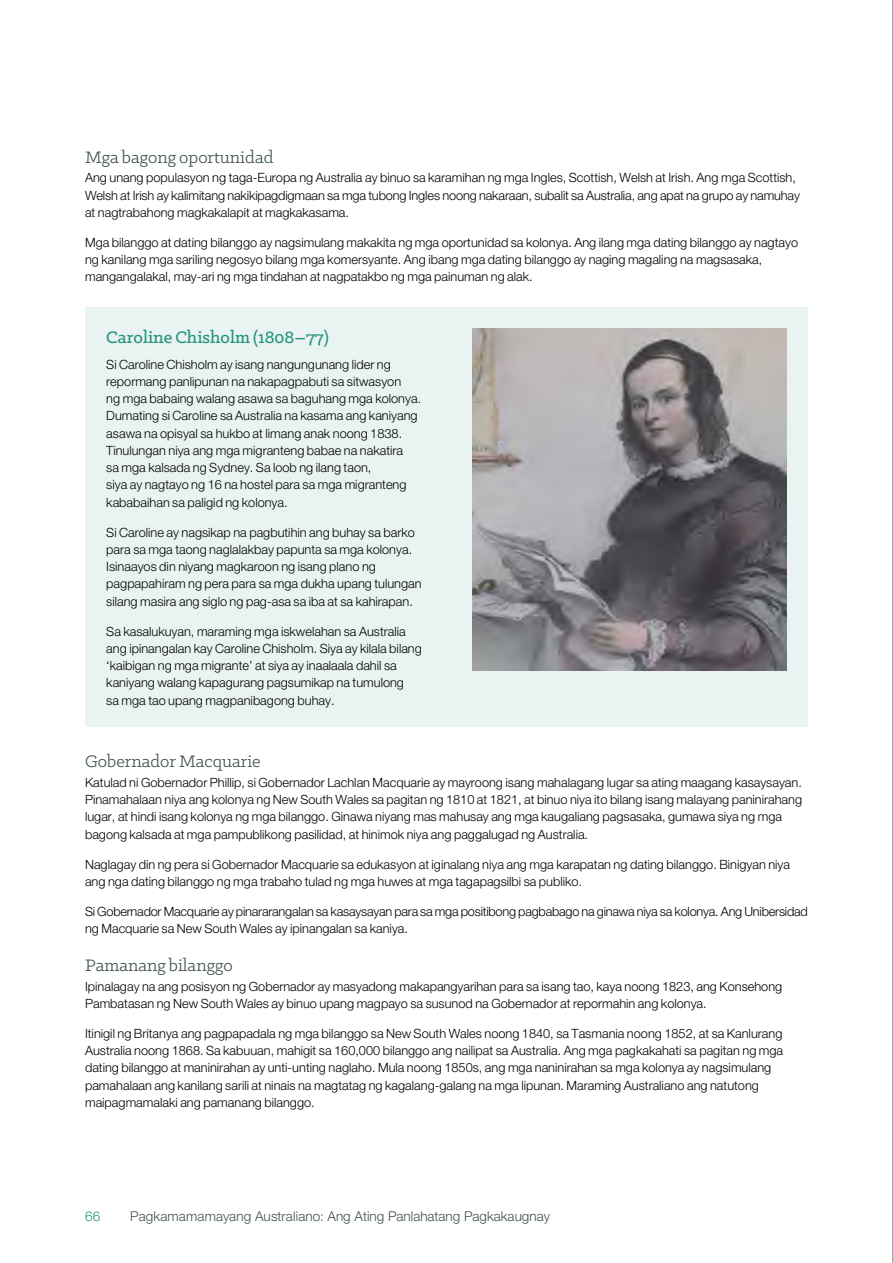
<style>
.page{position:relative;width:893px;height:1263px;background:#fff}
.page>*{position:absolute;margin:0;border:0;box-sizing:border-box;transform-origin:0 0}
.t1{font:18.75px "Klinic Slab";color:#3f504f}
.t2{font:500 18.75px "Klinic Slab";color:#25937e}
.t3{font:300 13.5px "Helvetica Neue LT Std";color:#3f504f}
.t4{font:300 13.5px "Helvetica Neue LT Std";color:#25937e}
.t5{font:300 12.75px/17.2px "Helvetica Neue LT Std";color:#000}
</style>
<div class="page">
<div style="left:85px;top:308px;width:723px;height:419px;background:#e9f4f2"></div>
<hr style="left:892px;top:0;width:1px;height:1263px;background:#3f504f">
<img style="left:472px;top:329px;width:315px;height:341px">
<h4 class="t1" style="left:85px;top:145px;width:190px">Mga bagong oportunidad</h4>
<p class="t5" style="left:85px;top:169px;width:716px">Ang unang populasyon ng taga-Europa ng Australia ay binuo sa karamihan ng mga Ingles, Scottish, Welsh at Irish. Ang mga Scottish,<br>Welsh at Irish ay kalimitang nakikipagdigmaan sa mga tubong Ingles noong nakaraan, subalit sa Australia, ang apat na grupo ay namuhay at nagtrabahong magkakalapit at magkakasama.</p>
<p class="t5" style="left:85px;top:233px;width:714px">Mga bilanggo at dating bilanggo ay nagsimulang makakita ng mga oportunidad sa kolonya. Ang ilang mga dating bilanggo ay nagtayo ng kanilang mga sariling negosyo bilang mga komersyante. Ang ibang mga dating bilanggo ay naging magaling na magsasaka, mangangalakal, may-ari ng mga tindahan at nagpatakbo ng mga painuman ng alak.</p>
<h4 class="t2" style="left:106px;top:325px;width:224px">Caroline Chisholm (1808–77)</h4>
<p class="t5" style="left:106px;top:355px;width:316px">Si Caroline Chisholm ay isang nangungunang lider ng repormang panlipunan na nakapagpabuti sa sitwasyon<br>ng mga babaing walang asawa sa baguhang mga kolonya.<br>Dumating si Caroline sa Australia na kasama ang kaniyang asawa na opisyal sa hukbo at limang anak noong 1838.<br>Tinulungan niya ang mga migranteng babae na nakatira<br>sa mga kalsada ng Sydney. Sa loob ng ilang taon,<br>siya ay nagtayo ng 16 na hostel para sa mga migranteng kababaihan sa paligid ng kolonya.</p>
<p class="t5" style="left:106px;top:523px;width:317px">Si Caroline ay nagsikap na pagbutihin ang buhay sa barko para sa mga taong naglalakbay papunta sa mga kolonya.<br>Isinaayos din niyang magkaroon ng isang plano ng pagpapahiram ng pera para sa mga dukha upang tulungan silang masira ang siglo ng pag-asa sa iba at sa kahirapan.</p>
<p class="t5" style="left:106px;top:622px;width:317px">Sa kasalukuyan, maraming mga iskwelahan sa Australia ang ipinangalan kay Caroline Chisholm. Siya ay kilala bilang ‘kaibigan ng mga migrante’ at siya ay inaalaala dahil sa kaniyang walang kapagurang pagsumikap na tumulong<br>sa mga tao upang magpanibagong buhay.</p>
<h4 class="t1" style="left:85px;top:750px;width:177px">Gobernador Macquarie</h4>
<p class="t5" style="left:85px;top:773px;width:719px">Katulad ni Gobernador Phillip, si Gobernador Lachlan Macquarie ay mayroong isang mahalagang lugar sa ating maagang kasaysayan.<br>Pinamahalaan niya ang kolonya ng New South Wales sa pagitan ng 1810 at 1821, at binuo niya ito bilang isang malayang paninirahang lugar, at hindi isang kolonya ng mga bilanggo. Ginawa niyang mas mahusay ang mga kaugaliang pagsasaka, gumawa siya ng mga bagong kalsada at mga pampublikong pasilidad, at hinimok niya ang paggalugad ng Australia.</p>
<p class="t5" style="left:85px;top:855px;width:706px">Naglagay din ng pera si Gobernador Macquarie sa edukasyon at iginalang niya ang mga karapatan ng dating bilanggo. Binigyan niya ang nga dating bilanggo ng mga trabaho tulad ng mga huwes at mga tagapagsilbi sa publiko.</p>
<p class="t5" style="left:85px;top:902px;width:724px">Si Gobernador Macquarie ay pinararangalan sa kasaysayan para sa mga positibong pagbabago na ginawa niya sa kolonya. Ang Unibersidad ng Macquarie sa New South Wales ay ipinangalan sa kaniya.</p>
<h4 class="t1" style="left:85px;top:953px;width:149px">Pamanang bilanggo</h4>
<p class="t5" style="left:85px;top:977px;width:699px">Ipinalagay na ang posisyon ng Gobernador ay masyadong makapangyarihan para sa isang tao, kaya noong 1823, ang Konsehong<br>Pambatasan ng New South Wales ay binuo upang magpayo sa susunod na Gobernador at repormahin ang kolonya.</p>
<p class="t5" style="left:85px;top:1024px;width:700px">Itinigil ng Britanya ang pagpapadala ng mga bilanggo sa New South Wales noong 1840, sa Tasmania noong 1852, at sa Kanlurang Australia noong 1868. Sa kabuuan, mahigit sa 160,000 bilanggo ang nailipat sa Australia. Ang mga pagkakahati sa pagitan ng mga dating bilanggo at maninirahan ay unti-unting naglaho. Mula noong 1850s, ang mga naninirahan sa mga kolonya ay nagsimulang pamahalaan ang kanilang sarili at ninais na magtatag ng kagalang-galang na mga lipunan. Maraming Australiano ang natutong maipagmamalaki ang pamanang bilanggo.</p>
<p class="t4" style="left:85px;top:1208px;width:17px">66</p>
<p class="t3" style="left:130px;top:1208px;width:421px">Pagkamamamayang Australiano: Ang Ating Panlahatang Pagkakaugnay</p>
</div>
